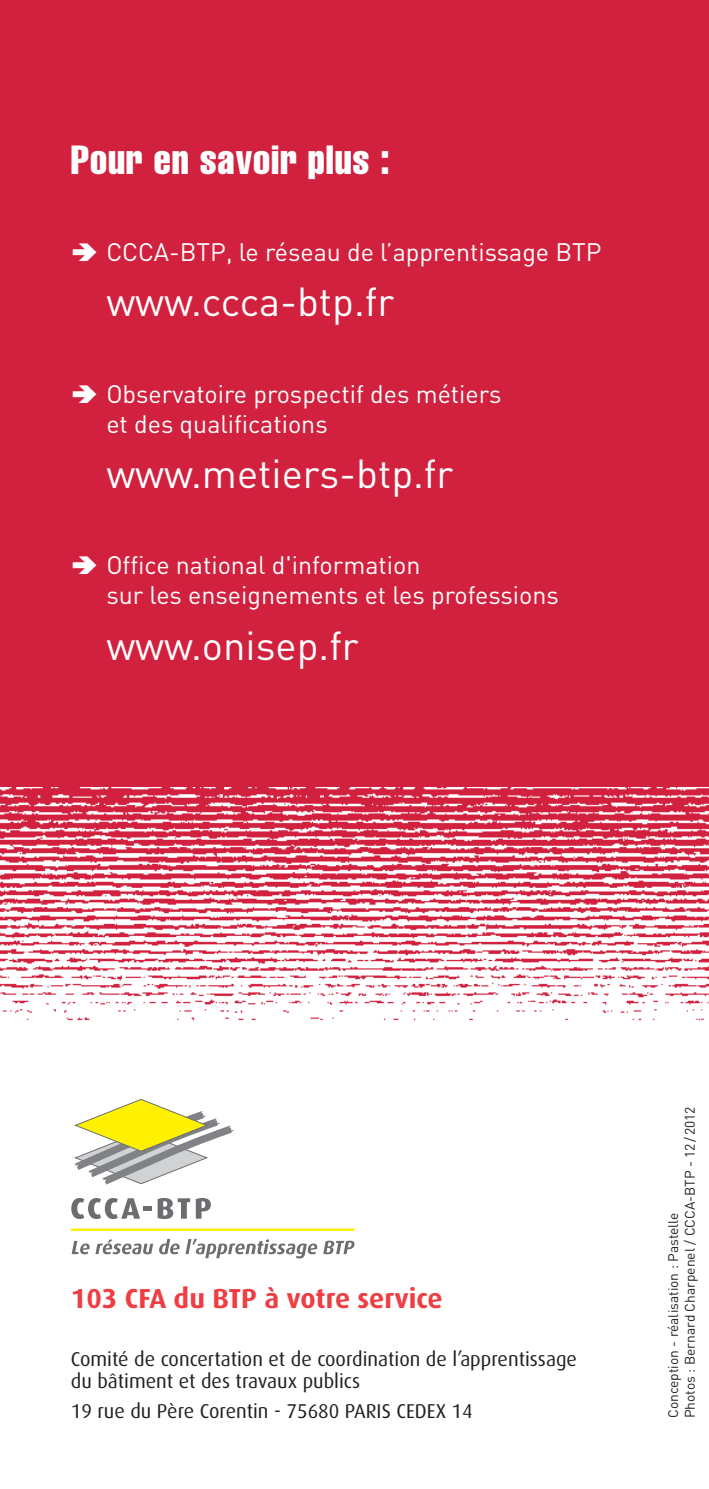
<style>
.page{position:relative;width:709px;height:1489px;background:#fff}
.page>*{position:absolute;margin:0;border:0;box-sizing:border-box;transform-origin:0 0}
.Site{font:40px "DIN";color:#fff}
.Titre_paragraphe{font:extra-condensed 40px "Helvetica";letter-spacing:.02em;color:#fff}
.t1{font:700 27.5px "Dax";color:#ee3d43}
.Liens{font:25px/30px "DIN";color:#fff}
.t2{font:20px/22.5px "Dax";color:#231f20}
.t3{font:700 18px "Dax";color:#6c6d70}
.t4{font:13.75px/16.5px "DIN";color:#231f20}
</style>
<div class="page">
<div style="left:0;top:0;width:709px;height:1488px;background:#d1213e"></div>
<img style="left:0;top:787px;width:709px;height:701px">
<svg style="left:74px;top:1098px;width:160px;height:86px;background:#e0dda5"></svg>
<svg style="left:71px;top:1197px;width:81px;height:21px;background:#c2c2c4"></svg>
<svg style="left:158px;top:1197px;width:32px;height:21px"></svg>
<svg style="left:196px;top:1197px;width:15px;height:21px"></svg>
<svg style="left:72px;top:1239px;width:81px;height:15px"></svg>
<svg style="left:159px;top:1238px;width:158px;height:20px;background:#d2d3d4"></svg>
<svg style="left:323px;top:1240px;width:31px;height:14px"></svg>
<hr style="left:71px;top:1228px;width:283px;height:2px;background:#fff101">
<hr style="left:708px;top:0;width:1px;height:148px;background:#071822">
<p class="Titre_paragraphe" style="left:71px;top:134px;width:320px">Pour en savoir plus :</p>
<p class="Liens" style="left:106px;top:237px;width:497px">CCCA-BTP, le réseau de l’apprentissage BTP</p>
<p class="Site" style="left:106px;top:279px;width:289px">www.ccca-btp.fr</p>
<p class="Liens" style="left:106px;top:379px;width:397px">Observatoire prospectif des métiers et des qualifications</p>
<p class="Site" style="left:106px;top:450px;width:348px">www.metiers-btp.fr</p>
<p class="Liens" style="left:106px;top:550px;width:454px">Office national d'information<br>sur les enseignements et les professions</p>
<p class="Site" style="left:106px;top:622px;width:254px">www.onisep.fr</p>
<p class="t3" style="left:192px;top:1236px;width:7px">’</p>
<p class="t1" style="left:71px;top:1283px;width:373px">103 CFA du BTP à votre service</p>
<p class="t2" style="left:71px;top:1347px;width:507px">Comité de concertation et de coordination de l’apprentissage du bâtiment et des travaux publics</p>
<p class="t2" style="left:71px;top:1399px;width:403px">19 rue du Père Corentin - 75680 PARIS CEDEX 14</p>
<p class="t4" style="left:665px;top:1417px;width:313px;rotate:-90deg">Conception - réalisation : Pastelle<br>Photos : Bernard Charpenel / CCCA-BTP - 12/2012</p>
</div>
